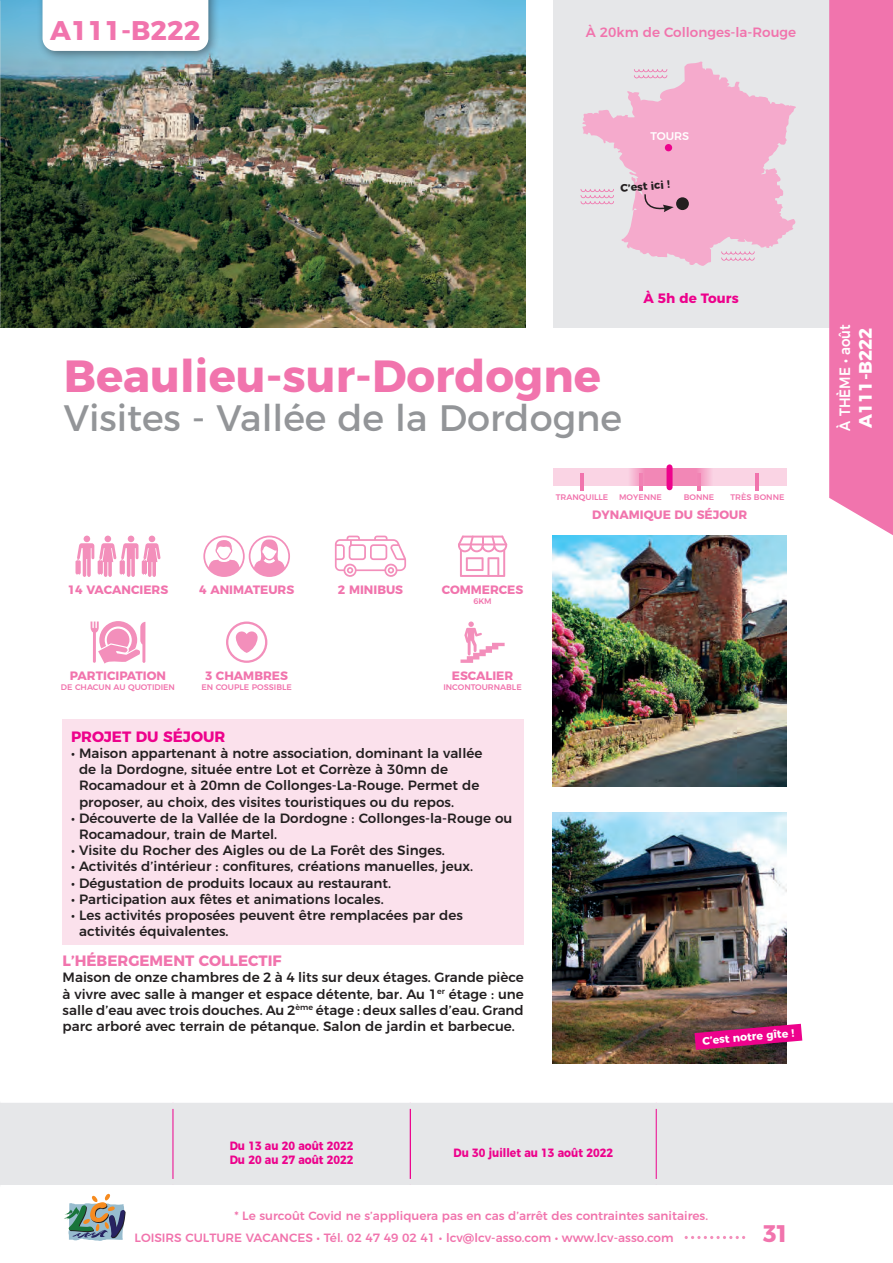
<style>
.page{position:relative;width:893px;height:1263px;background:#fff}
.page>*{position:absolute;margin:0;border:0;box-sizing:border-box;transform-origin:0 0}
.t1{font:700 45px "Montserrat";color:#f174ad}
.t2{font:36.75px "Montserrat";color:#939598}
.t3{font:700 27px "Montserrat";color:#f174ad}
.t4{font:700 24px "Montserrat";color:#f174ad}
.t5{font:700 18px "Montserrat";color:#fff}
.t6{font:700 15px "Montserrat";color:#f174ad}
.t7{font:700 15px "Montserrat";color:#ed028c}
.t8{font:500 15px "Montserrat";color:#fff;scale:.9 1}
.t9{font:500 13.5px/16.2px "Montserrat";color:#231f20}
.t10{font:500 13.5px "Montserrat";color:#f174ad}
.t11{font:700 13.5px "Montserrat";color:#ed028c}
.t12{font:700 12.15px "Montserrat";color:#f174ad}
.t13{font:500 12px "Montserrat";color:#f174ad}
.t14{font:700 12px/14.4px "Montserrat";color:#ed028c;scale:.9 1}
.t15{font:500 11.1px "Montserrat";color:#fff}
.t16{font:700 10.95px "Montserrat";color:#fff}
.t17{font:700 10.95px "Montserrat";color:#231f20}
.t18{font:500 8.1px "Montserrat";color:#f174ad}
</style>
<div class="page">
<div style="left:553px;top:469px;width:234px;height:17px;background:#fad4e4"></div>
<div style="left:0;top:1101px;width:893px;height:85px;background:#e6e7e9"></div>
<hr style="left:0;top:1100px;width:893px;height:3px;background:#fff">
<hr style="left:0;top:1185px;width:893px;height:3px;background:#fff">
<div style="left:553px;top:0;width:297px;height:327px;background:#e6e7e9"></div>
<img style="left:0;top:0;width:525px;height:327px">
<div style="left:37px;top:0;width:184px;height:63px;background:#231f20;opacity:.5"></div>
<svg style="left:43px;top:0;width:165px;height:51px"></svg>
<svg style="left:829px;top:0;width:64px;height:535px;background:#f17cb1"></svg>
<svg style="left:64px;top:1194px;width:62px;height:47px"></svg>
<img style="left:553px;top:536px;width:234px;height:250px">
<img style="left:553px;top:812px;width:234px;height:251px">
<svg style="left:694px;top:1024px;width:108px;height:26px;background:#bc2177"></svg>
<div style="left:63px;top:719px;width:461px;height:226px;background:#fbe1ec"></div>
<svg style="left:458px;top:535px;width:49px;height:42px"></svg>
<svg style="left:203px;top:536px;width:87px;height:41px"></svg>
<svg style="left:226px;top:621px;width:41px;height:42px"></svg>
<svg style="left:335px;top:536px;width:71px;height:41px"></svg>
<svg style="left:460px;top:621px;width:45px;height:42px"></svg>
<svg style="left:76px;top:536px;width:85px;height:41px"></svg>
<svg style="left:91px;top:621px;width:54px;height:43px"></svg>
<svg style="left:685px;top:1236px;width:60px;height:3px"></svg>
<hr style="left:580px;top:473px;width:4px;height:17px;background:#f174ad">
<hr style="left:639px;top:473px;width:3px;height:17px;background:#f174ad">
<hr style="left:697px;top:473px;width:3px;height:17px;background:#f174ad">
<hr style="left:756px;top:473px;width:3px;height:17px;background:#f174ad">
<svg style="left:630px;top:469px;width:81px;height:17px"></svg>
<div style="left:666px;top:467px;width:6px;height:20px;background:#ed028c"></div>
<svg style="left:581px;top:61px;width:215px;height:205px"></svg>
<h3 class="t3" style="left:50px;top:8px;width:152px">A111-B222</h3>
<p class="t10" style="left:586px;top:22px;width:212px">À 20km de Collonges-la-Rouge</p>
<p class="t15" style="left:651px;top:128px;width:40px">TOURS</p>
<p class="t17" style="left:620px;top:179px;width:51px;rotate:-5deg">C’est ici !</p>
<p class="t11" style="left:643px;top:287px;width:97px">À 5h de Tours</p>
<h1 class="t1" style="left:64px;top:339px;width:538px">Beaulieu-sur-Dordogne</h1>
<h2 class="t2" style="left:64px;top:389px;width:560px">Visites - Vallée de la Dordogne</h2>
<p class="t18" style="left:556px;top:490px;width:54px">TRANQUILLE</p>
<p class="t18" style="left:619px;top:490px;width:44px">MOYENNE</p>
<p class="t18" style="left:684px;top:490px;width:32px">BONNE</p>
<p class="t18" style="left:730px;top:490px;width:55px">TRÈS BONNE</p>
<p class="t12" style="left:68px;top:580px;width:102px">14 VACANCIERS</p>
<p class="t12" style="left:199px;top:580px;width:96px">4 ANIMATEURS</p>
<p class="t12" style="left:70px;top:666px;width:98px">PARTICIPATION</p>
<p class="t18" style="left:61px;top:680px;width:116px">DE CHACUN AU QUOTIDIEN</p>
<p class="t12" style="left:206px;top:666px;width:84px">3 CHAMBRES</p>
<p class="t18" style="left:202px;top:680px;width:92px">EN COUPLE POSSIBLE</p>
<p class="t12" style="left:338px;top:580px;width:67px">2 MINIBUS</p>
<p class="t12" style="left:442px;top:580px;width:83px">COMMERCES</p>
<p class="t18" style="left:473px;top:595px;width:20px">6KM</p>
<p class="t12" style="left:452px;top:666px;width:63px">ESCALIER</p>
<p class="t18" style="left:443px;top:680px;width:80px">INCONTOURNABLE</p>
<p class="t7" style="left:71px;top:724px;width:156px">PROJET DU SÉJOUR</p>
<p class="t9" style="left:79px;top:744px;width:405px;text-indent:-8px">• Maison appartenant à notre association, dominant la vallée de la Dordogne, située entre Lot et Corrèze à 30mn de Rocamadour et à 20mn de Collonges-La-Rouge. Permet de proposer, au choix, des visites touristiques ou du repos.</p>
<p class="t9" style="left:79px;top:809px;width:435px;text-indent:-8px">• Découverte de la Vallée de la Dordogne : Collonges-la-Rouge ou<br>Rocamadour, train de Martel.</p>
<p class="t9" style="left:71px;top:841px;width:375px">• Visite du Rocher des Aigles ou de La Forêt des Singes.</p>
<p class="t9" style="left:71px;top:857px;width:404px">• Activités d’intérieur : confitures, créations manuelles, jeux.</p>
<p class="t9" style="left:71px;top:873px;width:322px">• Dégustation de produits locaux au restaurant.</p>
<p class="t9" style="left:71px;top:890px;width:314px">• Participation aux fêtes et animations locales.</p>
<p class="t9" style="left:79px;top:906px;width:385px;text-indent:-8px">• Les activités proposées peuvent être remplacées par des activités équivalentes.</p>
<p class="t6" style="left:63px;top:948px;width:220px">L’HÉBERGEMENT COLLECTIF</p>
<p class="t9" style="left:63px;top:968px;width:463px;text-align:justify">Maison de onze chambres de 2 à 4 lits sur deux étages. Grande pièce à vivre avec salle à manger et espace détente, bar. Au 1<sup>er</sup> étage : une salle d’eau avec trois douches. Au 2<sup>ème</sup> étage : deux salles d’eau. Grand parc arboré avec terrain de pétanque. Salon de jardin et barbecue.</p>
<p class="t12" style="left:592px;top:505px;width:156px">DYNAMIQUE DU SÉJOUR</p>
<p class="t16" style="left:702px;top:1032px;width:94px;rotate:-5deg">C’est notre gîte !</p>
<p class="t14" style="left:230px;top:1137px;width:139px">Du 13 au 20 août 2022<br>Du 20 au 27 août 2022</p>
<p class="t14" style="left:454px;top:1144px;width:179px">Du 30 juillet au 13 août 2022</p>
<p class="t13" style="left:234px;top:1206px;width:475px">* Le surcoût Covid ne s’appliquera pas en cas d’arrêt des contraintes sanitaires.</p>
<p class="t13" style="left:135px;top:1228px;width:541px">LOISIRS CULTURE VACANCES • Tél. 02 47 49 02 41 • lcv@lcv-asso.com • www.lcv-asso.com</p>
<h3 class="t4" style="left:763px;top:1213px;width:25px">31</h3>
<p class="t8" style="left:833px;top:430px;width:119px;rotate:-90deg">À THÈME • août</p>
<h3 class="t5" style="left:850px;top:428px;width:102px;rotate:-90deg">A111-B222</h3>
</div>
